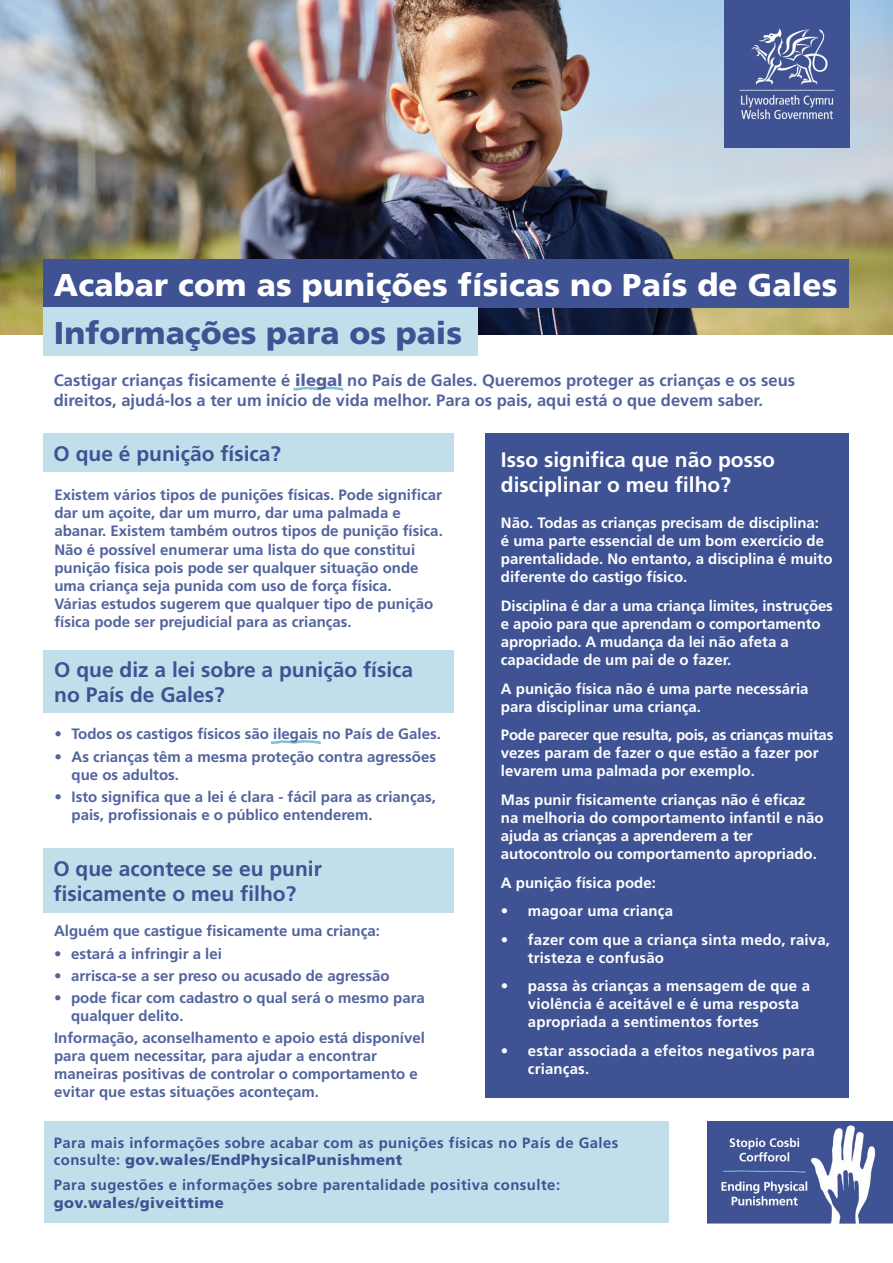
<style>
.page{position:relative;width:893px;height:1263px;background:#fff}
.page>*{position:absolute;margin:0;border:0;box-sizing:border-box;transform-origin:0 0}
.t1{font:900 31.5px/48px "Frutiger LT Std";letter-spacing:.005em;color:#fff}
.t2{font:700 21px/25.2px "Frutiger LT Std";color:#3f5293}
.t3{font:700 21px/25.2px "Frutiger LT Std";color:#fff}
.t4{font:700 16.5px/19.8px "Frutiger LT Std";color:#52639e}
.t5{font:700 15px/18px "Frutiger LT Std";color:#52639e}
.t6{font:700 15px/18px "Frutiger LT Std";color:#fff}
.t7{font:700 14.85px/17.5px "Frutiger LT Std";letter-spacing:.03em;color:#3f5293}
.s1{color:#3f5293}
.s2{font-weight:900}
</style>
<div class="page">
<img style="left:0;top:0;width:893px;height:335px">
<img style="left:724px;top:0;width:126px;height:148px">
<img style="left:0;top:0;width:104px;height:33px">
<div style="left:44px;top:260px;width:805px;height:48px;background:#3f5293"></div>
<div style="left:44px;top:308px;width:434px;height:48px;background:#c0dfeb"></div>
<svg style="left:293px;top:386px;width:50px;height:5px"></svg>
<div style="left:44px;top:433px;width:410px;height:38px;background:#c0dfeb"></div>
<div style="left:44px;top:651px;width:410px;height:62px;background:#c0dfeb"></div>
<svg style="left:271px;top:740px;width:50px;height:4px"></svg>
<div style="left:43px;top:848px;width:410px;height:65px;background:#c0dfeb"></div>
<div style="left:485px;top:433px;width:363px;height:664px;background:#3f5293"></div>
<div style="left:44px;top:1121px;width:624px;height:102px;background:#c0dfeb"></div>
<img style="left:707px;top:1121px;width:186px;height:102px">
<p class="t1" style="left:54px;top:260px;width:785px">Acabar com as punições físicas no País de Gales<br><span class="s1">Informações para os pais</span></p>
<p class="t4" style="left:54px;top:370px;width:743px">Castigar crianças fsicamente é <span class="s2">ilegal</span> no País de Gales. Queremos proteger as crianças e os seus direitos, ajudá-los a ter um início de vida melhor. Para os pais, aqui está o que devem saber.</p>
<p class="t2" style="left:54px;top:441px;width:229px">O que é punição física?</p>
<p class="t5" style="left:54px;top:486px;width:390px">Existem vários tipos de punições físicas. Pode signifcar dar um açoite, dar um murro, dar uma palmada e abanar. Existem também outros tipos de punição física.<br>Não é possível enumerar uma lista do que constitui punição física pois pode ser qualquer situação onde uma criança seja punida com uso de força física.<br>Várias estudos sugerem que qualquer tipo de punição física pode ser prejudicial para as crianças.</p>
<p class="t2" style="left:54px;top:657px;width:361px">O que diz a lei sobre a punição física no País de Gales?</p>
<p class="t5" style="left:55px;top:725px;width:388px">• Todos os castigos físicos são ilegais no País de Gales.</p>
<p class="t5" style="left:72px;top:747px;width:366px;text-indent:-17px">• As crianças têm a mesma proteção contra agressões que os adultos.</p>
<p class="t5" style="left:72px;top:788px;width:366px;text-indent:-17px">• Isto signifca que a lei é clara - fácil para as crianças, pais, profssionais e o público entenderem.</p>
<p class="t2" style="left:53px;top:856px;width:270px">O que acontece se eu punir fsicamente o meu flho?</p>
<p class="t5" style="left:54px;top:922px;width:327px">Alguém que castigue fsicamente uma criança:</p>
<p class="t5" style="left:54px;top:944px;width:169px">• estará a infringir a lei</p>
<p class="t5" style="left:54px;top:967px;width:337px">• arrisca-se a ser preso ou acusado de agressão</p>
<p class="t5" style="left:71px;top:989px;width:355px;text-indent:-17px">• pode fcar com cadastro o qual será o mesmo para qualquer delito.</p>
<p class="t5" style="left:54px;top:1029px;width:372px">Informação, aconselhamento e apoio está disponível para quem necessitar, para ajudar a encontrar maneiras positivas de controlar o comportamento e evitar que estas situações aconteçam.</p>
<p class="t3" style="left:501px;top:447px;width:276px">Isso signifca que não posso disciplinar o meu flho?</p>
<p class="t6" style="left:501px;top:514px;width:333px">Não. Todas as crianças precisam de disciplina:<br>é uma parte essencial de um bom exercício de parentalidade. No entanto, a disciplina é muito diferente do castigo físico.</p>
<p class="t6" style="left:501px;top:597px;width:333px">Disciplina é dar a uma criança limites, instruções e apoio para que aprendam o comportamento apropriado. A mudança da lei não afeta a capacidade de um pai de o fazer.</p>
<p class="t6" style="left:501px;top:679px;width:309px">A punição física não é uma parte necessária para disciplinar uma criança.</p>
<p class="t6" style="left:501px;top:726px;width:334px">Pode parecer que resulta, pois, as crianças muitas vezes param de fazer o que estão a fazer por levarem uma palmada por exemplo.</p>
<p class="t6" style="left:501px;top:791px;width:324px">Mas punir fsicamente crianças não é efcaz na melhoria do comportamento infantil e não ajuda as crianças a aprenderem a ter autocontrolo ou comportamento apropriado.</p>
<p class="t6" style="left:501px;top:873px;width:157px">A punição física pode:</p>
<p class="t6" style="left:501px;top:902px;width:174px">• magoar uma criança</p>
<p class="t6" style="left:528px;top:931px;width:304px;text-indent:-27px">• fazer com que a criança sinta medo, raiva, tristeza e confusão</p>
<p class="t6" style="left:528px;top:977px;width:284px;text-indent:-27px">• passa às crianças a mensagem de que a violência é aceitável e é uma resposta apropriada a sentimentos fortes</p>
<p class="t6" style="left:528px;top:1042px;width:288px;text-indent:-27px">• estar associada a efeitos negativos para crianças.</p>
<p class="t7" style="left:54px;top:1134px;width:566px">Para mais informações sobre acabar com as punições físicas no País de Gales consulte: <span class="s2">gov.wales/EndPhysicalPunishment</span></p>
<p class="t7" style="left:54px;top:1176px;width:508px">Para sugestões e informações sobre parentalidade positiva consulte: <span class="s2">gov.wales/giveittime</span></p>
</div>
